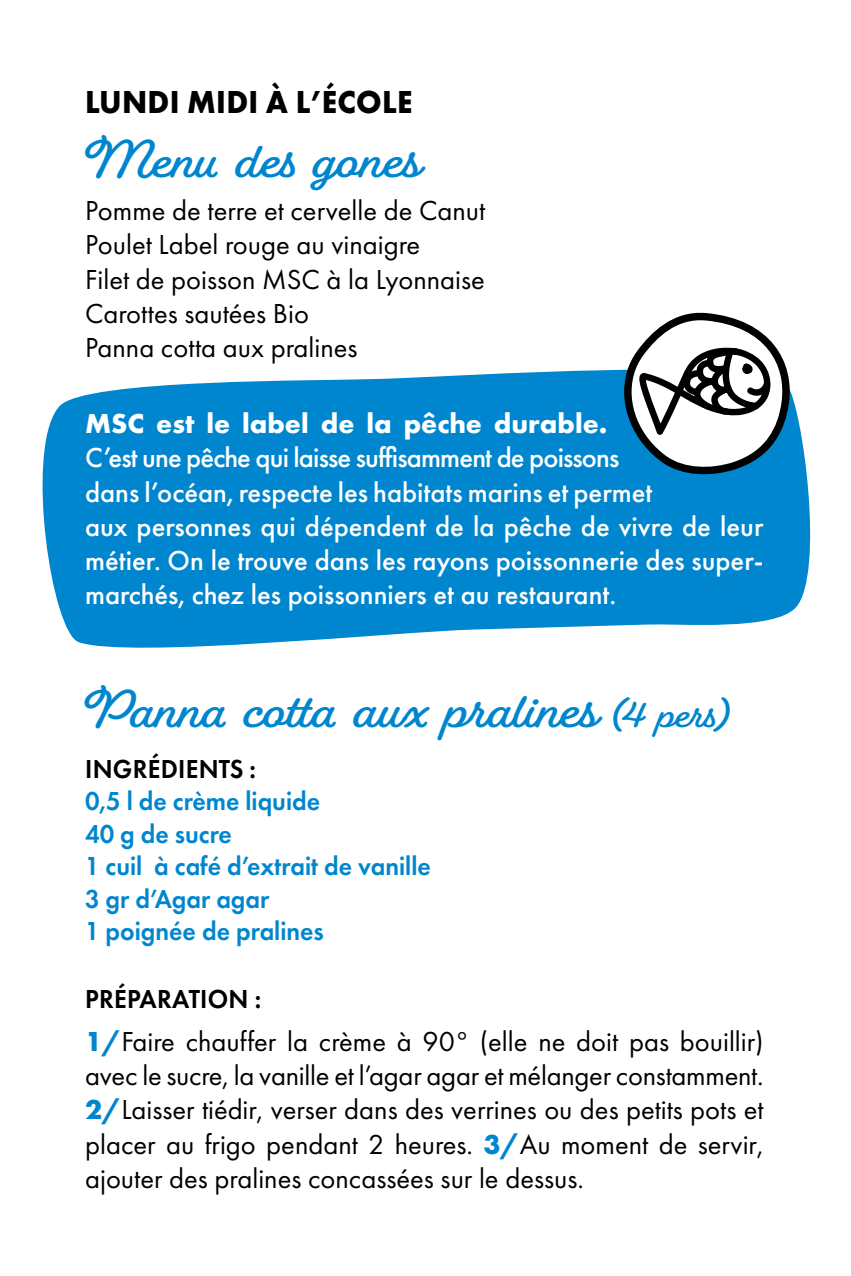
<style>
.page{position:relative;width:851px;height:1276px;background:#fff}
.page>*{position:absolute;margin:0;border:0;box-sizing:border-box;transform-origin:0 0}
.t1{font:700 48px "Fairwater Script";letter-spacing:-.035em;color:#0086ce}
.t2{font:700 33px "Futura PT";letter-spacing:.01em;color:#000;scale:.95 1}
.t3{font:28.5px/34.2px "Futura PT";color:#000}
.t4{font:500 28.5px/34.2px "Futura PT";color:#fff}
.t5{font:700 28.5px "Futura PT";color:#fff}
.t6{font:600 27px/32.4px "Futura PT";color:#0086ce;scale:.95 1}
.t7{font:600 27px "Futura PT";letter-spacing:.01em;color:#000;scale:.95 1}
.s1{font-size:36px}
.s2{font-weight:700;color:#0086ce}
</style>
<div class="page">
<svg style="left:42px;top:369px;width:769px;height:279px;background:#1c93d3"></svg>
<svg style="left:621px;top:312px;width:178px;height:171px"></svg>
<p class="t2" style="left:85px;top:80px;width:346px">LUNDI MIDI À L’ÉCOLE</p>
<h1 class="t1" style="left:85px;top:133px;width:344px">Menu des gones</h1>
<p class="t3" style="left:85px;top:193px;width:401px">Pomme de terre et cervelle de Canut<br>Poulet Label rouge au vinaigre<br>Filet de poisson MSC à la Lyonnaise<br>Carottes sautées Bio<br>Panna cotta aux pralines</p>
<p class="t5" style="left:85px;top:405px;width:524px">MSC est le label de la pêche durable.</p>
<p class="t4" style="left:85px;top:441px;width:679px">C’est une pêche qui laisse suffisamment de poissons<br>dans l’océan, respecte les habitats marins et permet<br>aux personnes qui dépendent de la pêche de vivre de leur métier. On le trouve dans les rayons poissonnerie des super&shy;marchés, chez les poissonniers et au restaurant.</p>
<h1 class="t1" style="left:85px;top:682px;width:648px">Panna cotta aux pralines <span class="s1">(4 pers)</span></h1>
<p class="t7" style="left:85px;top:752px;width:181px">INGRÉDIENTS :</p>
<p class="t6" style="left:85px;top:785px;width:365px">0,5 l de crème liquide<br>40 g de sucre<br>1 cuil à café d’extrait de vanille<br>3 gr d’Agar agar<br>1 poignée de pralines</p>
<p class="t7" style="left:85px;top:982px;width:187px">PRÉPARATION :</p>
<p class="t3" style="left:85px;top:1024px;width:680px;text-align:justify"><span class="s2">1/</span>Faire chauffer la crème à 90° (elle ne doit pas bouillir) avec le sucre, la vanille et l’agar agar et mélanger constamment.<br><span class="s2">2/</span>Laisser tiédir, verser dans des verrines ou des petits pots et placer au frigo pendant 2 heures. <span class="s2">3/</span>Au moment de servir, ajouter des pralines concassées sur le dessus.</p>
</div>
